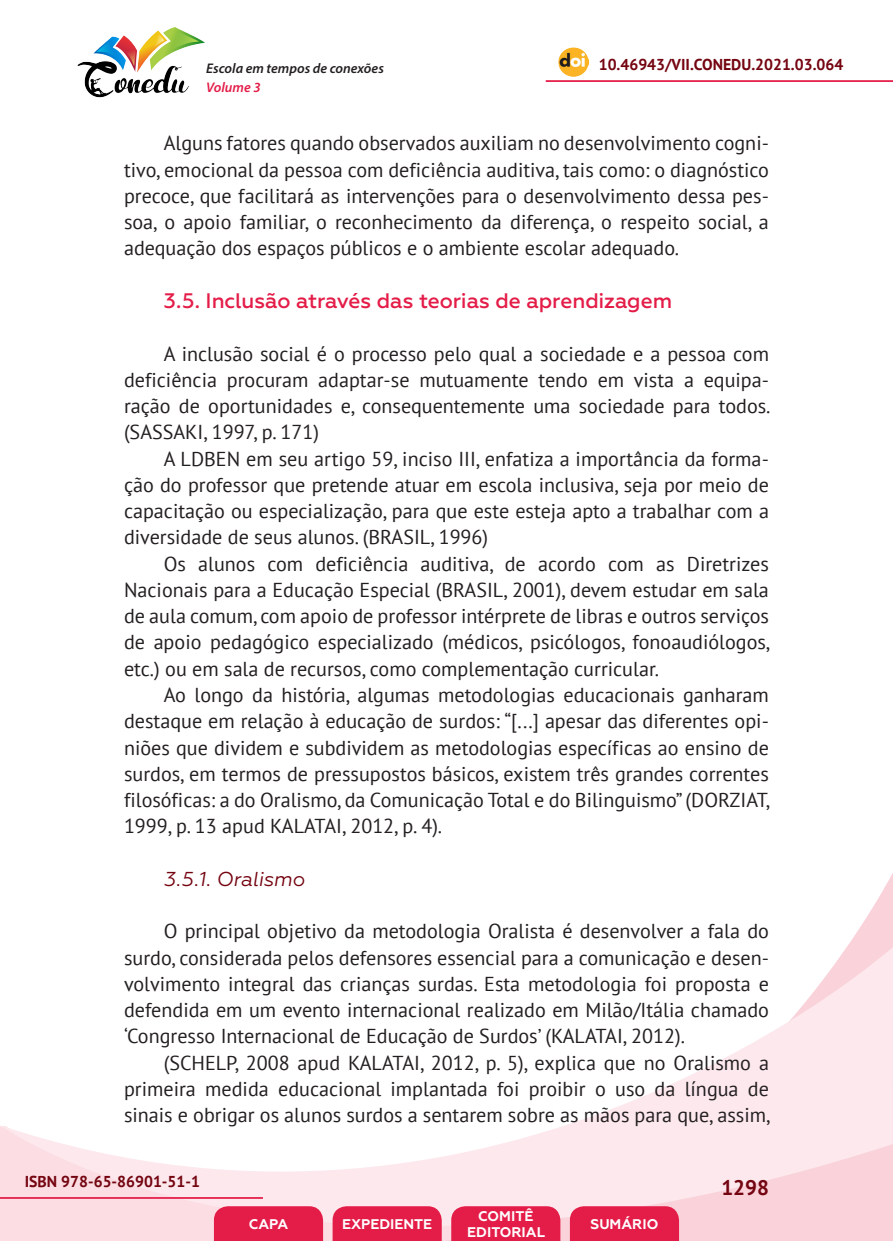
<style>
.page{position:relative;width:893px;height:1241px;background:#fff}
.page>*{position:absolute;margin:0;border:0;box-sizing:border-box;transform-origin:0 0}
._10_SUBTÍTULO_2{font:500 21px "Geometria";letter-spacing:-.005em;color:#e41c48}
.t1{font:700 21px "PT Sans";color:#740410}
._8_CORPO{font:20.12px/26.2px "PT Sans";color:#231f20;text-align:justify}
._11_SUBTÍTULO_3{font:italic 20.12px "Geometria";color:#740410}
.t2{font:700 15.75px "PT Sans";color:#740410}
.t3{font:700 14px/16.8px "Geometria";color:#fff;text-align:center}
.t4{font:italic 600 14px "Myriad Pro";color:#231f20}
.t5{font:italic 600 14px "Myriad Pro";color:#e41c48}
</style>
<div class="page">
<svg style="left:848px;top:873px;width:45px;height:73px"></svg>
<svg style="left:0;top:946px;width:893px;height:294px"></svg>
<hr style="left:0;top:1196px;width:263px;height:2px;background:#e41c48">
<hr style="left:546px;top:80px;width:347px;height:2px;background:#e41c48">
<img style="left:559px;top:47px;width:30px;height:30px">
<img style="left:77px;top:27px;width:128px;height:71px">
<svg style="left:214px;top:1205px;width:109px;height:35px;background:#e52751"></svg>
<svg style="left:333px;top:1205px;width:109px;height:35px;background:#e52751"></svg>
<svg style="left:451px;top:1205px;width:109px;height:35px;background:#e52751"></svg>
<svg style="left:570px;top:1205px;width:109px;height:35px;background:#e52650"></svg>
<p class="t4" style="left:206px;top:59px;width:179px">Escola em tempos de conexões</p>
<p class="t2" style="left:599px;top:54px;width:246px">10.46943/VII.CONEDU.2021.03.064</p>
<p class="t5" style="left:206px;top:78px;width:56px">Volume 3</p>
<p class="_8_CORPO" style="left:124px;top:130px;width:646px;text-indent:40px">Alguns fatores quando observados auxiliam no desenvolvimento cogni&shy;tivo, emocional da pessoa com deficiência auditiva, tais como: o diagnóstico precoce, que facilitará as intervenções para o desenvolvimento dessa pes&shy;soa, o apoio familiar, o reconhecimento da diferença, o respeito social, a adequação dos espaços públicos e o ambiente escolar adequado.</p>
<p class="_10_SUBTÍTULO_2" style="left:164px;top:288px;width:510px">3.5. Inclusão através das teorias de aprendizagem</p>
<p class="_8_CORPO" style="left:124px;top:340px;width:648px;text-indent:40px">A inclusão social é o processo pelo qual a sociedade e a pessoa com deficiência procuram adaptar-se mutuamente tendo em vista a equipa&shy;ração de oportunidades e, consequentemente uma sociedade para todos. (SASSAKI, 1997, p. 171)</p>
<p class="_8_CORPO" style="left:124px;top:445px;width:646px;text-indent:40px">A LDBEN em seu artigo 59, inciso III, enfatiza a importância da forma&shy;ção do professor que pretende atuar em escola inclusiva, seja por meio de capacitação ou especialização, para que este esteja apto a trabalhar com a diversidade de seus alunos. (BRASIL, 1996)</p>
<p class="_8_CORPO" style="left:124px;top:550px;width:648px;text-indent:40px">Os alunos com deficiência auditiva, de acordo com as Diretrizes Nacionais para a Educação Especial (BRASIL, 2001), devem estudar em sala de aula comum, com apoio de professor intérprete de libras e outros serviços de apoio pedagógico especializado (médicos, psicólogos, fonoaudiólogos, etc.) ou em sala de recursos, como complementação curricular.</p>
<p class="_8_CORPO" style="left:124px;top:681px;width:648px;text-indent:40px">Ao longo da história, algumas metodologias educacionais ganharam destaque em relação à educação de surdos: “[...] apesar das diferentes opi&shy;niões que dividem e subdividem as metodologias específicas ao ensino de surdos, em termos de pressupostos básicos, existem três grandes correntes filosóficas: a do Oralismo, da Comunicação Total e do Bilinguismo” (DORZIAT, 1999, p. 13 apud KALATAI, 2012, p. 4).</p>
<p class="_11_SUBTÍTULO_3" style="left:164px;top:867px;width:142px">3.5.1. Oralismo</p>
<p class="_8_CORPO" style="left:124px;top:917px;width:646px;text-indent:40px">O principal objetivo da metodologia Oralista é desenvolver a fala do surdo, considerada pelos defensores essencial para a comunicação e desen&shy;volvimento integral das crianças surdas. Esta metodologia foi proposta e defendida em um evento internacional realizado em Milão/Itália chamado ‘Congresso Internacional de Educação de Surdos’ (KALATAI, 2012).</p>
<p class="_8_CORPO" style="left:124px;top:1048px;width:648px;text-indent:40px">(SCHELP, 2008 apud KALATAI, 2012, p. 5), explica que no Oralismo a primeira medida educacional implantada foi proibir o uso da língua de sinais e obrigar os alunos surdos a sentarem sobre as mãos para que, assim,</p>
<p class="t2" style="left:25px;top:1170px;width:177px">ISBN 978-65-86901-51-1</p>
<p class="t3" style="left:249px;top:1215px;width:41px">CAPA</p>
<p class="t3" style="left:342px;top:1215px;width:92px">EXPEDIENTE</p>
<p class="t3" style="left:467px;top:1207px;width:79px">COMITÊ<br>EDITORIAL</p>
<p class="t3" style="left:590px;top:1215px;width:69px">SUMÁRIO</p>
<p class="t1" style="left:721px;top:1173px;width:49px">1298</p>
</div>
